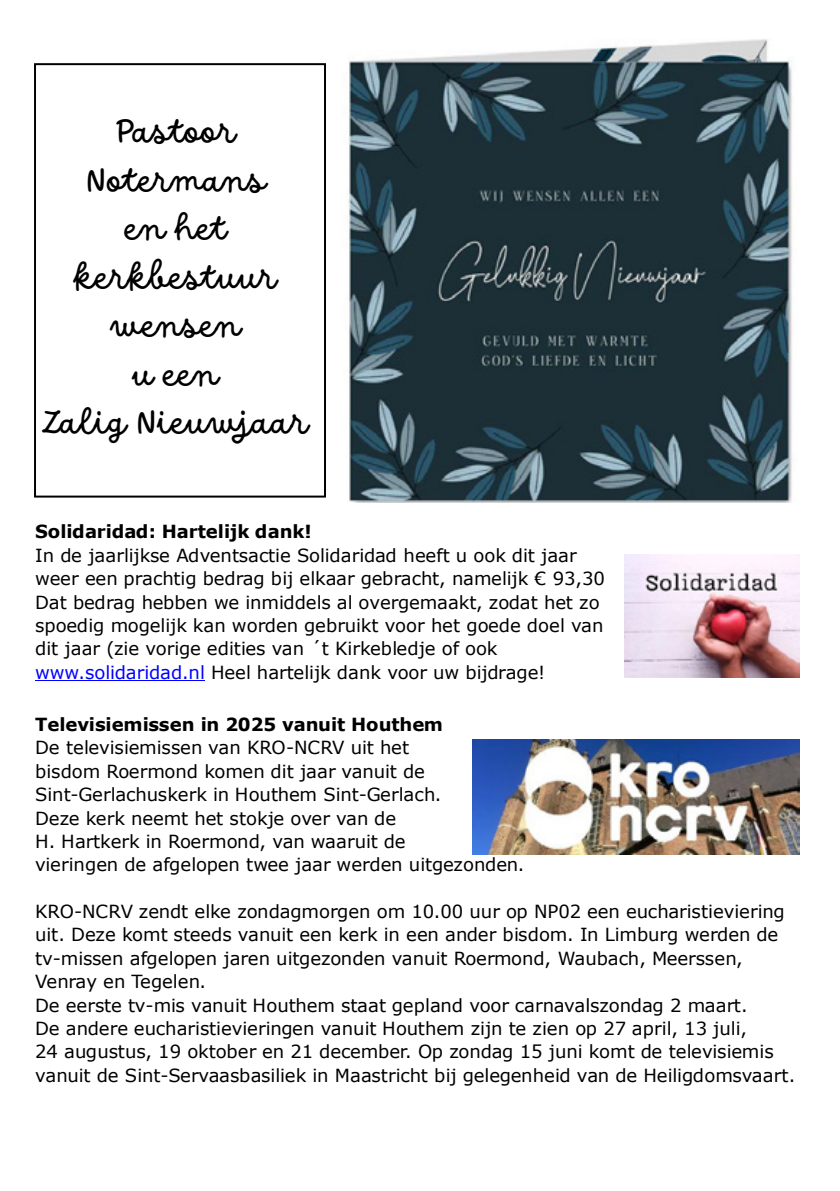
<style>
.page{position:relative;width:840px;height:1191px;background:#fff}
.page>*{position:absolute;margin:0;border:0;box-sizing:border-box;transform-origin:0 0}
.t1{font:35.6px/48.6px "Dreaming Outloud Script Pro";color:#000;text-align:center}
.t2{font:18px/23.4px "Verdana";letter-spacing:-.005em;color:#000}
.t3{font:700 18px "Verdana";color:#000}
.s1{color:#00f}
</style>
<div class="page">
<hr style="left:35px;top:680px;width:170px;height:1px;background:#00f">
<img style="left:347px;top:39px;width:446px;height:463px">
<div style="left:34px;top:63px;width:292px;height:434px;border:2px solid #000"></div>
<img style="left:624px;top:554px;width:174px;height:123px">
<img style="left:472px;top:739px;width:327px;height:115px">
<h1 class="t1" style="left:44px;top:107px;width:267px">Pastoor<br>Notermans<br>en het kerkbestuur wensen<br>u een<br>Zalig Nieuwjaar</h1>
<p class="t3" style="left:35px;top:519px;width:278px">Solidaridad: Hartelijk dank!</p>
<p class="t2" style="left:35px;top:543px;width:571px">In de jaarlijkse Adventsactie Solidaridad heeft u ook dit jaar weer een prachtig bedrag bij elkaar gebracht, namelijk € 93,30<br>Dat bedrag hebben we inmiddels al overgemaakt, zodat het zo spoedig mogelijk kan worden gebruikt voor het goede doel van dit jaar (zie vorige edities van ´t Kirkebledje of ook <span class="s1">www.solidaridad.nl</span> Heel hartelijk dank voor uw bijdrage!</p>
<p class="t3" style="left:35px;top:712px;width:409px">Televisiemissen in 2025 vanuit Houthem</p>
<p class="t2" style="left:35px;top:736px;width:490px">De televisiemissen van KRO-NCRV uit het<br>bisdom Roermond komen dit jaar vanuit de Sint-Gerlachuskerk in Houthem Sint-Gerlach.<br>Deze kerk neemt het stokje over van de<br>H. Hartkerk in Roermond, van waaruit de<br>vieringen de afgelopen twee jaar werden uitgezonden.</p>
<p class="t2" style="left:35px;top:899px;width:761px">KRO-NCRV zendt elke zondagmorgen om 10.00 uur op NP02 een eucharistieviering uit. Deze komt steeds vanuit een kerk in een ander bisdom. In Limburg werden de tv-missen afgelopen jaren uitgezonden vanuit Roermond, Waubach, Meerssen, Venray en Tegelen.<br>De eerste tv-mis vanuit Houthem staat gepland voor carnavalszondag 2 maart.<br>De andere eucharistievieringen vanuit Houthem zijn te zien op 27 april, 13 juli,<br>24 augustus, 19 oktober en 21 december. Op zondag 15 juni komt de televisiemis vanuit de Sint-Servaasbasiliek in Maastricht bij gelegenheid van de Heiligdomsvaart.</p>
</div>
